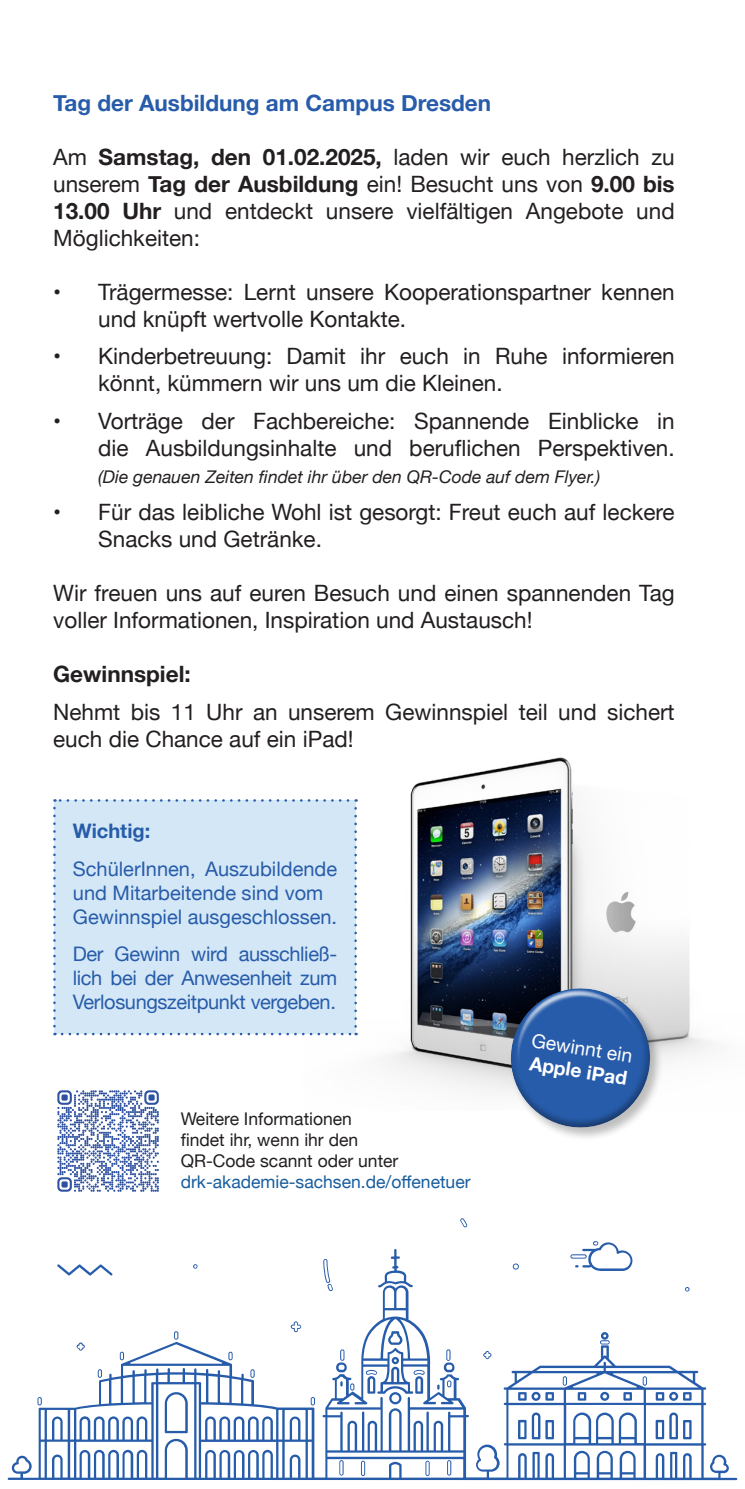
<style>
.page{position:relative;width:745px;height:1489px;background:#fff}
.page>*{position:absolute;margin:0;border:0;box-sizing:border-box;transform-origin:0 0}
.t1{font:22.5px/27px "Helvetica Neue";color:#231f20}
.t2{font:700 22.5px "Helvetica Neue";color:#275caa}
.t3{font:700 22.5px "Helvetica Neue";color:#231f20}
.t4{font:20px/24px "Helvetica Neue";color:#275caa}
.t5{font:700 20px "Helvetica Neue";color:#275caa}
.t6{font:19.25px "Helvetica Neue";color:#fff}
.t7{font:700 19.25px "Helvetica Neue";color:#fff}
.t8{font:17.5px "Helvetica Neue";color:#231f20}
.t9{font:italic 17.5px "Helvetica Neue";color:#231f20}
.t10{font:17.5px "Helvetica Neue";color:#175d9e}
.s1{font-weight:700}
</style>
<div class="page">
<img style="left:303px;top:757px;width:409px;height:335px">
<svg style="left:498px;top:974px;width:164px;height:164px;background:#6784b0"></svg>
<div style="left:54px;top:800px;width:301px;height:234px;background:#d4e7f6"></div>
<svg style="left:53px;top:808px;width:3px;height:227px"></svg>
<svg style="left:62px;top:1032px;width:294px;height:3px"></svg>
<svg style="left:354px;top:799px;width:2px;height:227px"></svg>
<svg style="left:54px;top:799px;width:294px;height:2px"></svg>
<svg style="left:8px;top:1285px;width:728px;height:194px"></svg>
<svg style="left:460px;top:1218px;width:7px;height:9px"></svg>
<svg style="left:323px;top:1259px;width:9px;height:31px"></svg>
<svg style="left:684px;top:1286px;width:5px;height:5px"></svg>
<svg style="left:193px;top:1264px;width:4px;height:4px"></svg>
<svg style="left:512px;top:1263px;width:6px;height:6px"></svg>
<svg style="left:57px;top:1264px;width:55px;height:11px"></svg>
<svg style="left:570px;top:1241px;width:62px;height:29px"></svg>
<svg style="left:290px;top:1321px;width:11px;height:10px"></svg>
<svg style="left:77px;top:1342px;width:8px;height:8px"></svg>
<svg style="left:483px;top:1350px;width:8px;height:8px"></svg>
<svg style="left:389px;top:1391px;width:12px;height:13px"></svg>
<svg style="left:391px;top:1356px;width:8px;height:8px"></svg>
<svg style="left:365px;top:1369px;width:12px;height:24px"></svg>
<svg style="left:388px;top:1330px;width:14px;height:14px"></svg>
<svg style="left:378px;top:1249px;width:34px;height:38px"></svg>
<svg style="left:336px;top:1349px;width:11px;height:23px"></svg>
<svg style="left:350px;top:1383px;width:4px;height:7px"></svg>
<svg style="left:361px;top:1460px;width:4px;height:15px"></svg>
<svg style="left:339px;top:1459px;width:4px;height:16px"></svg>
<svg style="left:447px;top:1380px;width:4px;height:7px"></svg>
<svg style="left:443px;top:1349px;width:11px;height:23px"></svg>
<svg style="left:413px;top:1369px;width:11px;height:24px"></svg>
<svg style="left:425px;top:1460px;width:4px;height:15px"></svg>
<svg style="left:426px;top:1461px;width:2px;height:13px"></svg>
<svg style="left:447px;top:1459px;width:4px;height:16px"></svg>
<svg style="left:600px;top:1391px;width:9px;height:9px"></svg>
<svg style="left:577px;top:1391px;width:9px;height:9px"></svg>
<svg style="left:517px;top:1391px;width:36px;height:9px"></svg>
<svg style="left:517px;top:1412px;width:36px;height:27px"></svg>
<svg style="left:562px;top:1375px;width:4px;height:10px"></svg>
<svg style="left:599px;top:1331px;width:10px;height:13px"></svg>
<svg style="left:623px;top:1391px;width:8px;height:9px"></svg>
<svg style="left:655px;top:1391px;width:36px;height:9px"></svg>
<svg style="left:655px;top:1419px;width:8px;height:20px"></svg>
<svg style="left:669px;top:1412px;width:22px;height:27px"></svg>
<svg style="left:642px;top:1376px;width:4px;height:9px"></svg>
<svg style="left:165px;top:1391px;width:23px;height:41px"></svg>
<svg style="left:120px;top:1351px;width:4px;height:9px"></svg>
<svg style="left:37px;top:1396px;width:5px;height:9px"></svg>
<svg style="left:98px;top:1368px;width:4px;height:9px"></svg>
<svg style="left:174px;top:1330px;width:4px;height:9px"></svg>
<svg style="left:228px;top:1351px;width:4px;height:9px"></svg>
<svg style="left:310px;top:1396px;width:5px;height:9px"></svg>
<svg style="left:250px;top:1368px;width:4px;height:9px"></svg>
<svg style="left:57px;top:1090px;width:102px;height:101px"></svg>
<div style="left:61px;top:1094px;width:7px;height:6px;background:#2f52a0;border-radius:2px"></div>
<div style="left:148px;top:1094px;width:7px;height:6px;background:#2f52a0;border-radius:2px"></div>
<div style="left:61px;top:1181px;width:7px;height:6px;background:#2f52a0;border-radius:2px"></div>
<p class="t2" style="left:53px;top:85px;width:439px">Tag der Ausbildung am Campus Dresden</p>
<p class="t1" style="left:53px;top:144px;width:622px;text-align:justify">Am <span class="s1">Samstag, den 01.02.2025,</span> laden wir euch herzlich zu unserem <span class="s1">Tag der Ausbildung</span> ein! Besucht uns von <span class="s1">9.00 bis 13.00 Uhr</span> und entdeckt unsere vielfältigen Angebote und Möglichkeiten:</p>
<p class="t1" style="left:98px;top:279px;width:577px;text-indent:-45px">• Trägermesse: Lernt unsere Kooperationspartner kennen und knüpft wertvolle Kontakte.</p>
<p class="t1" style="left:98px;top:344px;width:577px;text-indent:-45px">• Kinderbetreuung: Damit ihr euch in Ruhe informieren könnt, kümmern wir uns um die Kleinen.</p>
<p class="t1" style="left:53px;top:408px;width:622px;text-align:right">• Vorträge der Fachbereiche: Spannende Einblicke in die Ausbildungsinhalte und beruflichen Perspektiven.</p>
<p class="t9" style="left:98px;top:464px;width:503px">(Die genauen Zeiten findet ihr über den QR-Code auf dem Flyer.)</p>
<p class="t1" style="left:98px;top:500px;width:577px;text-indent:-45px">• Für das leibliche Wohl ist gesorgt: Freut euch auf leckere<br>Snacks und Getränke.</p>
<p class="t1" style="left:53px;top:581px;width:622px">Wir freuen uns auf euren Besuch und einen spannenden Tag voller Informationen, Inspiration und Austausch!</p>
<p class="t3" style="left:53px;top:656px;width:139px">Gewinnspiel:</p>
<p class="t1" style="left:53px;top:699px;width:622px">Nehmt bis 11 Uhr an unserem Gewinnspiel teil und sichert euch die Chance auf ein iPad!</p>
<p class="t5" style="left:73px;top:815px;width:79px">Wichtig:</p>
<p class="t4" style="left:73px;top:857px;width:266px">SchülerInnen, Auszubildende und Mitarbeitende sind vom</p>
<p class="t4" style="left:73px;top:905px;width:266px">Gewinnspiel ausgeschlossen.</p>
<p class="t4" style="left:73px;top:943px;width:266px;text-align:justify">Der Gewinn wird ausschließ&shy;lich bei der Anwesenheit zum Verlosungszeitpunkt vergeben.</p>
<p class="t8" style="left:180px;top:1105px;width:173px">Weitere Informationen</p>
<p class="t8" style="left:180px;top:1126px;width:179px">findet ihr, wenn ihr den</p>
<p class="t8" style="left:180px;top:1147px;width:219px">QR-Code scannt oder unter</p>
<p class="t10" style="left:180px;top:1168px;width:291px">drk-akademie-sachsen.de/offenetuer</p>
<p class="t6" style="left:533px;top:1026px;width:103px;rotate:9deg">Gewinnt ein</p>
<p class="t7" style="left:531px;top:1047px;width:100px;rotate:9deg">Apple iPad</p>
</div>
